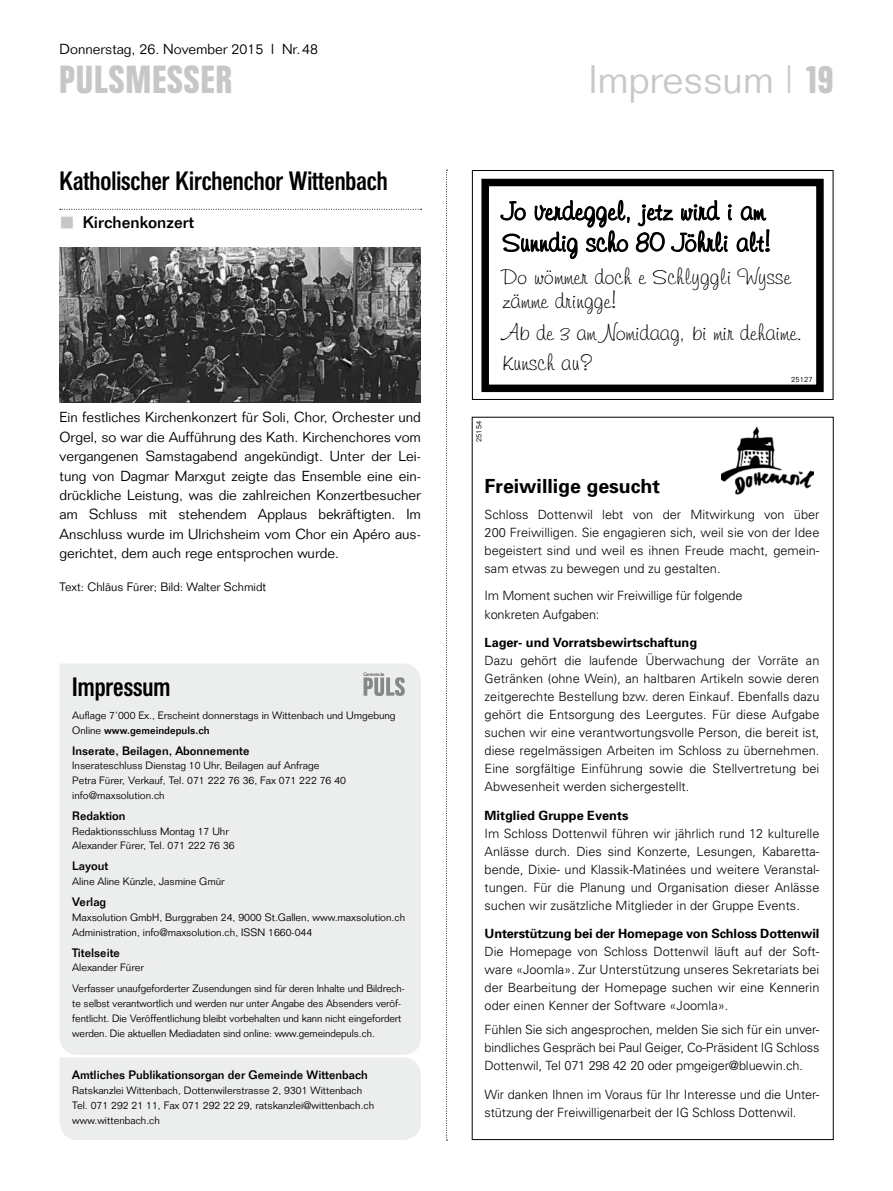
<style>
.page{position:relative;width:893px;height:1191px;background:#fff}
.page>*{position:absolute;margin:0;border:0;box-sizing:border-box;transform-origin:0 0}
.t1{font:300 39px "Folio";color:#c6c7c8}
.t2{font:700 39px "Folio Condensed BQ";letter-spacing:.03em;color:#c6c7c8}
.t3{font:500 26.25px "Folio Condensed BQ";color:#000}
.t4{font:22.5px/24px "Freehand 591 BT Regular A";color:#000}
.t5{font:700 19.5px "Univers";color:#000}
.t6{font:500 16.5px "Folio";color:#000}
.t7{font:300 14.25px/19.4px "Folio";color:#000;text-align:justify}
.t8{font:300 12.75px/18px "Univers";letter-spacing:-.01em;color:#000;text-align:justify}
.t9{font:700 12.75px "Univers";color:#000}
.t10{font:500 12px "Folio";color:#000}
.t11{font:300 12px "Folio";color:#000}
.t12{font:300 10.5px/14.7px "Folio";color:#000}
.t13{font:300 7.5px "Folio";letter-spacing:.02em;color:#000}
.s1{font-weight:500}
.s2{font-family:"Folio Condensed BQ";font-weight:700}
</style>
<div class="page">
<svg style="left:446px;top:170px;width:1px;height:970px"></svg>
<div style="left:60px;top:664px;width:361px;height:390px;background:#eceded"></div>
<div style="left:60px;top:1057px;width:361px;height:83px;background:#eceded"></div>
<svg style="left:364px;top:672px;width:41px;height:24px"></svg>
<svg style="left:500px;top:199px;width:270px;height:60px"></svg>
<div style="left:472px;top:170px;width:361px;height:230px;border:1px solid #000"></div>
<div style="left:481px;top:179px;width:343px;height:213px;border:8px solid #000"></div>
<img style="left:721px;top:426px;width:93px;height:69px">
<svg style="left:60px;top:209px;width:362px;height:1px"></svg>
<img style="left:60px;top:248px;width:361px;height:154px">
<p class="t7" style="left:60px;top:39px;width:260px">Donnerstag, 26. November 2015 l Nr.48</p>
<h1 class="t2" style="left:60px;top:58px;width:174px">PULSMESSER</h1>
<h2 class="t3" style="left:60px;top:166px;width:330px">Katholischer Kirchenchor Wittenbach</h2>
<p class="t6" style="left:83px;top:213px;width:112px">Kirchenkonzert</p>
<p class="t7" style="left:60px;top:407px;width:363px">Ein festliches Kirchenkonzert für Soli, Chor, Orchester und Orgel, so war die Aufführung des Kath. Kirchenchores vom vergangenen Samstagabend angekündigt. Unter der Lei&shy;tung von Dagmar Marxgut zeigte das Ensemble eine ein&shy;drückliche Leistung, was die zahlreichen Konzertbesucher am Schluss mit stehendem Applaus bekräftigten. Im Anschluss wurde im Ulrichsheim vom Chor ein Apéro aus&shy;gerichtet, dem auch rege entsprochen wurde.</p>
<p class="t11" style="left:60px;top:579px;width:208px">Text: Chläus Fürer; Bild: Walter Schmidt</p>
<h2 class="t3" style="left:72px;top:672px;width:100px">Impressum</h2>
<p class="t12" style="left:72px;top:708px;width:325px">Auflage 7‘000 Ex., Erscheint donnerstags in Wittenbach und Umgebung<br>Online <span class="s1">www.gemeindepuls.ch</span></p>
<p class="t10" style="left:72px;top:743px;width:179px">Inserate, Beilagen, Abonnemente</p>
<p class="t12" style="left:72px;top:758px;width:275px">Inserateschluss Dienstag 10 Uhr, Beilagen auf Anfrage<br>Petra Fürer, Verkauf, Tel. 071 222 76 36, Fax 071 222 76 40 info@maxsolution.ch</p>
<p class="t10" style="left:72px;top:808px;width:55px">Redaktion</p>
<p class="t12" style="left:72px;top:823px;width:164px">Redaktionsschluss Montag 17 Uhr<br>Alexander Fürer, Tel. 071 222 76 36</p>
<p class="t10" style="left:72px;top:859px;width:38px">Layout</p>
<p class="t12" style="left:72px;top:874px;width:154px">Aline Aline Künzle, Jasmine Gmür</p>
<p class="t10" style="left:72px;top:894px;width:36px">Verlag</p>
<p class="t12" style="left:72px;top:910px;width:334px">Maxsolution GmbH, Burggraben 24, 9000 St.Gallen, www.maxsolution.ch<br>Administration, info@maxsolution.ch, ISSN 1660-044</p>
<p class="t10" style="left:72px;top:945px;width:49px">Titelseite</p>
<p class="t12" style="left:72px;top:957px;width:334px;line-height:21.1px">Alexander Fürer<br>Verfasser unaufgeforderter Zusendungen sind für deren Inhalte und Bildrech-</p>
<p class="t12" style="left:72px;top:996px;width:331px;text-align:justify">te selbst verantwortlich und werden nur unter Angabe des Absenders veröf&shy;fentlicht. Die Veröffentlichung bleibt vorbehalten und kann nicht eingefordert werden. Die aktuellen Mediadaten sind online: www.gemeindepuls.ch.</p>
<p class="t10" style="left:72px;top:1068px;width:297px">Amtliches Publikationsorgan der Gemeinde Wittenbach</p>
<p class="t12" style="left:72px;top:1083px;width:303px">Ratskanzlei Wittenbach, Dottenwilerstrasse 2, 9301 Wittenbach<br>Tel. 071 292 21 11, Fax 071 292 22 29, ratskanzlei@wittenbach.ch www.wittenbach.ch</p>
<h1 class="t1" style="left:589px;top:56px;width:246px">Impressum | <span class="s2">19</span></h1>
<p class="t13" style="left:474px;top:442px;width:23px;rotate:-90deg">25154</p>
<h3 class="t4" style="left:502px;top:264px;width:290px">Do wömmer doch e Schlyggli Wysse zämme dringge!</h3>
<h3 class="t4" style="left:502px;top:317px;width:302px;line-height:30px">Ab de 3 am Nomidaag, bi mir dehaime.<br>Kunsch au?</h3>
<p class="t13" style="left:791px;top:374px;width:23px">25127</p>
<h3 class="t5" style="left:485px;top:474px;width:177px">Freiwillige gesucht</h3>
<p class="t8" style="left:485px;top:506px;width:336px">Schloss Dottenwil lebt von der Mitwirkung von über 200 Freiwilligen. Sie engagieren sich, weil sie von der Idee begeistert sind und weil es ihnen Freude macht, gemein&shy;sam etwas zu bewegen und zu gestalten.</p>
<p class="t8" style="left:485px;top:587px;width:259px">Im Moment suchen wir Freiwillige für folgende konkreten Aufgaben:</p>
<p class="t9" style="left:485px;top:635px;width:214px">Lager- und Vorratsbewirtschaftung</p>
<p class="t8" style="left:485px;top:651px;width:336px">Dazu gehört die laufende Überwachung der Vorräte an Getränken (ohne Wein), an haltbaren Artikeln sowie deren zeitgerechte Bestellung bzw. deren Einkauf. Ebenfalls dazu gehört die Entsorgung des Leergutes. Für diese Aufgabe suchen wir eine verantwortungsvolle Person, die bereit ist, diese regelmässigen Arbeiten im Schloss zu übernehmen.<br>Eine sorgfältige Einführung sowie die Stellvertretung bei Abwesenheit werden sichergestellt.</p>
<p class="t9" style="left:485px;top:807px;width:145px">Mitglied Gruppe Events</p>
<p class="t8" style="left:485px;top:824px;width:336px">Im Schloss Dottenwil führen wir jährlich rund 12 kulturelle Anlässe durch. Dies sind Konzerte, Lesungen, Kabaretta&shy;bende, Dixie- und Klassik-Matinées und weitere Veranstal&shy;tungen. Für die Planung und Organisation dieser Anlässe suchen wir zusätzliche Mitglieder in der Gruppe Events.</p>
<p class="t9" style="left:485px;top:926px;width:336px">Unterstützung bei der Homepage von Schloss Dottenwil</p>
<p class="t8" style="left:485px;top:942px;width:336px">Die Homepage von Schloss Dottenwil läuft auf der Soft&shy;ware «Joomla». Zur Unterstützung unseres Sekretariats bei der Bearbeitung der Homepage suchen wir eine Kennerin oder einen Kenner der Software «Joomla».</p>
<p class="t8" style="left:485px;top:1020px;width:336px">Fühlen Sie sich angesprochen, melden Sie sich für ein unver&shy;bindliches Gespräch bei Paul Geiger, Co-Präsident IG Schloss Dottenwil, Tel 071 298 42 20 oder pmgeiger@bluewin.ch.</p>
<p class="t8" style="left:485px;top:1085px;width:336px">Wir danken Ihnen im Voraus für Ihr Interesse und die Unter&shy;stützung der Freiwilligenarbeit der IG Schloss Dottenwil.</p>
</div>
